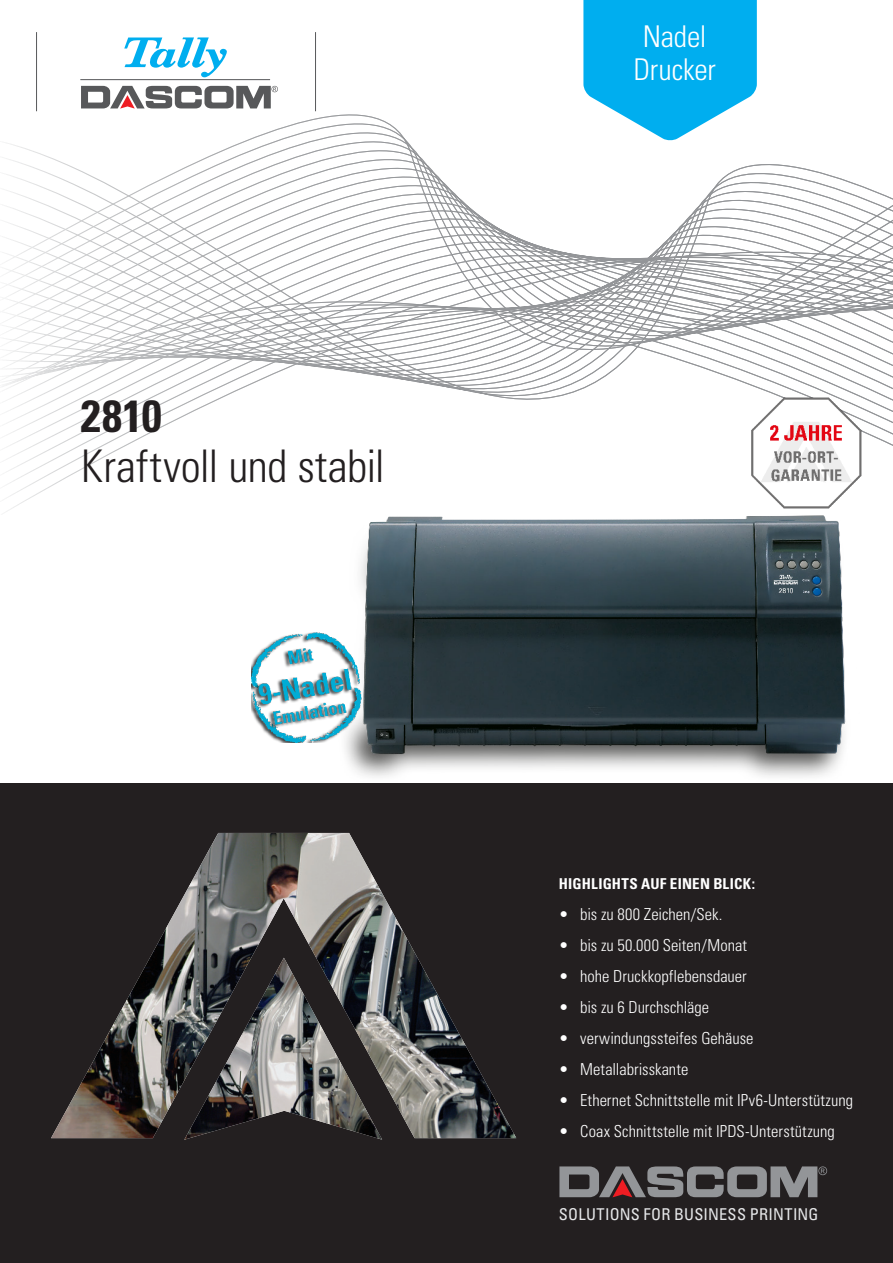
<style>
.page{position:relative;width:893px;height:1263px;background:#fff}
.page>*{position:absolute;margin:0;border:0;box-sizing:border-box;transform-origin:0 0}
.t1{font:300 condensed 45px "Univers LT Std";letter-spacing:-.005em;color:#231f20}
.t2{font:700 condensed 45px "Univers LT Std";color:#231f20}
.t3{font:300 condensed 30px/33px "Univers LT Std";letter-spacing:-.005em;color:#fff;text-align:center}
.t4{font:300 condensed 16.5px "Univers LT Std";letter-spacing:.005em;color:#fff}
.t5{font:condensed 16.35px "Univers LT Std";letter-spacing:.015em;color:#e6e7e9}
.t6{font:700 condensed 15px "Univers LT Std";letter-spacing:.01em;color:#fff}
.s1{font-family:"Univers"}
</style>
<div class="page">
<div style="left:0;top:783px;width:893px;height:480px;background:#231f20"></div>
<img style="left:51px;top:833px;width:465px;height:305px">
<svg style="left:2px;top:77px;width:891px;height:435px"></svg>
<svg style="left:559px;top:1166px;width:268px;height:31px"></svg>
<hr style="left:36px;top:32px;width:1px;height:79px;background:#57585a">
<hr style="left:315px;top:32px;width:1px;height:79px;background:#57585a">
<svg style="left:124px;top:37px;width:103px;height:40px"></svg>
<hr style="left:80px;top:79px;width:190px;height:1px;background:#57585a">
<svg style="left:81px;top:86px;width:197px;height:23px"></svg>
<svg style="left:583px;top:0;width:174px;height:141px"></svg>
<img style="left:299px;top:419px;width:588px;height:358px">
<img style="left:750px;top:398px;width:111px;height:110px">
<img style="left:251px;top:632px;width:111px;height:111px">
<h1 class="t2" style="left:81px;top:389px;width:82px">2810</h1>
<h1 class="t1" style="left:81px;top:439px;width:306px">Kraftvoll und stabil</h1>
<h2 class="t3" style="left:633px;top:19px;width:84px">Nadel<br>Drucker</h2>
<p class="t6" style="left:559px;top:874px;width:198px">HIGHLIGHTS AUF EINEN BLICK:</p>
<p class="t4" style="left:559px;top:904px;width:165px"><span class="s1">•</span> bis zu 800 Zeichen/Sek.</p>
<p class="t4" style="left:559px;top:935px;width:190px"><span class="s1">•</span> bis zu 50.000 Seiten/Monat</p>
<p class="t4" style="left:559px;top:966px;width:189px"><span class="s1">•</span> hohe Druckkopflebensdauer</p>
<p class="t4" style="left:559px;top:997px;width:152px"><span class="s1">•</span> bis zu 6 Durchschläge</p>
<p class="t4" style="left:559px;top:1028px;width:196px"><span class="s1">•</span> verwindungssteifes Gehäuse</p>
<p class="t4" style="left:559px;top:1059px;width:131px"><span class="s1">•</span> Metallabrisskante</p>
<p class="t4" style="left:559px;top:1090px;width:296px"><span class="s1">•</span> Ethernet Schnittstelle mit IPv6-Unterstützung</p>
<p class="t4" style="left:559px;top:1121px;width:277px"><span class="s1">•</span> Coax Schnittstelle mit IPDS-Unterstützung</p>
<p class="t5" style="left:559px;top:1204px;width:261px">SOLUTIONS FOR BUSINESS PRINTING</p>
</div>
